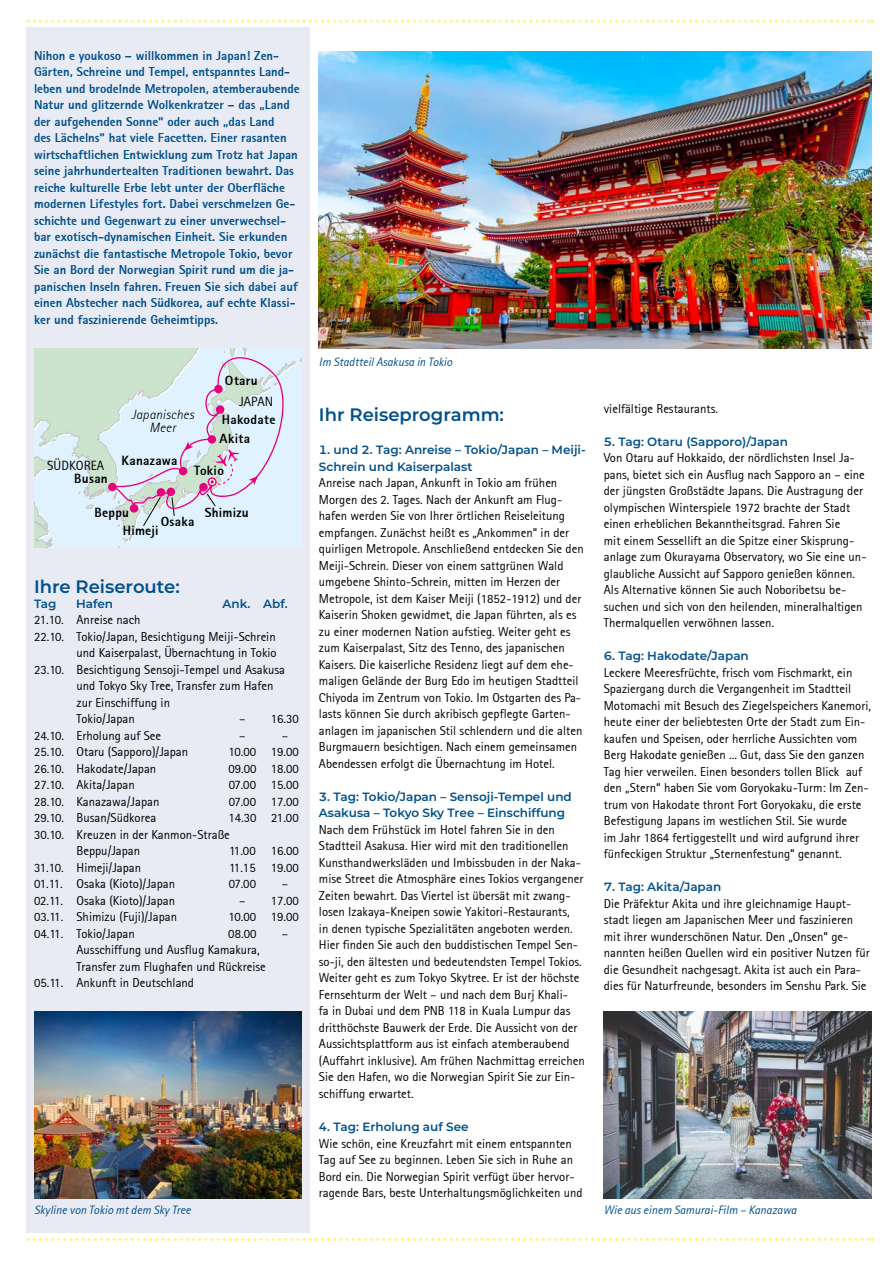
<style>
.page{position:relative;width:893px;height:1263px;background:#fff}
.page>*{position:absolute;margin:0;border:0;box-sizing:border-box;transform-origin:0 0}
.t1{font:600 18px "Montserrat";color:#00508c}
.t2{font:800 13.2px/18.9px "Rotis Sans Serif";letter-spacing:.02em;color:#000}
.t3{font:italic 300 13.2px/13.2px "Rotis Sans Serif";letter-spacing:.015em;color:#000;text-align:center}
.t4{font:13.2px "Rotis Sans Serif";color:#000}
.t5{font:12.75px/16.5px "Rotis Sans Serif";color:#000}
.t6{font:800 12.75px/16.5px "Rotis Sans Serif";color:#00508c}
.t7{font:600 12px/16.5px "Montserrat";color:#00508c}
.t8{font:italic 12px "Rotis Sans Serif";color:#00508c}
</style>
<div class="page">
<div style="left:27px;top:28px;width:283px;height:1205px;background:#e9ebf4"></div>
<svg style="left:28px;top:20px;width:845px;height:3px"></svg>
<svg style="left:28px;top:1238px;width:845px;height:3px"></svg>
<img style="left:34px;top:1011px;width:268px;height:187px">
<svg style="left:34px;top:348px;width:38px;height:200px"></svg>
<svg style="left:72px;top:348px;width:230px;height:200px"></svg>
<img style="left:319px;top:51px;width:553px;height:298px">
<img style="left:604px;top:1011px;width:268px;height:187px">
<p class="t6" style="left:34px;top:47px;width:267px">Nihon e youkoso – willkommen in Japan! Zen-Gärten, Schreine und Tempel, entspanntes Land&shy;leben und brodelnde Metropolen, atemberaubende Natur und glitzernde Wolkenkratzer – das „Land der aufgehenden Sonne“ oder auch „das Land<br>des Lächelns“ hat viele Facetten. Einer rasanten wirtschaftlichen Entwicklung zum Trotz hat Japan seine jahrhundertealten Traditionen bewahrt. Das reiche kulturelle Erbe lebt unter der Oberfläche modernen Lifestyles fort. Dabei verschmelzen Ge&shy;schichte und Gegenwart zu einer unverwechsel&shy;bar exotisch-dynamischen Einheit. Sie erkunden zunächst die fantastische Metropole Tokio, bevor Sie an Bord der Norwegian Spirit rund um die ja&shy;panischen Inseln fahren. Freuen Sie sich dabei auf einen Abstecher nach Südkorea, auf echte Klassi&shy;ker und faszinierende Geheimtipps.</p>
<p class="t4" style="left:47px;top:457px;width:58px">SÜDKOREA</p>
<p class="t2" style="left:74px;top:469px;width:35px">Busan</p>
<p class="t3" style="left:131px;top:408px;width:64px">Japanisches<br>Meer</p>
<p class="t2" style="left:225px;top:371px;width:34px">Otaru</p>
<p class="t4" style="left:239px;top:394px;width:35px">JAPAN</p>
<p class="t2" style="left:219px;top:410px;width:58px">Hakodate<br>Akita</p>
<p class="t2" style="left:122px;top:451px;width:57px">Kanazawa</p>
<p class="t2" style="left:194px;top:461px;width:31px">Tokio</p>
<p class="t2" style="left:94px;top:503px;width:36px">Beppu</p>
<p class="t2" style="left:161px;top:512px;width:35px">Osaka</p>
<p class="t2" style="left:123px;top:521px;width:37px">Himeji</p>
<p class="t2" style="left:205px;top:503px;width:46px">Shimizu</p>
<h1 class="t1" style="left:34px;top:573px;width:147px">Ihre Reiseroute:</h1>
<p class="t7" style="left:34px;top:594px;width:24px">Tag</p>
<p class="t7" style="left:76px;top:594px;width:39px">Hafen</p>
<p class="t7" style="left:223px;top:594px;width:67px">Ank. Abf.</p>
<p class="t5" style="left:34px;top:611px;width:108px">21.10. Anreise nach</p>
<p class="t5" style="left:34px;top:628px;width:243px">22.10. Tokio/Japan, Besichtigung Meiji-Schrein</p>
<p class="t5" style="left:77px;top:644px;width:202px">und Kaiserpalast, Übernachtung in Tokio</p>
<p class="t5" style="left:34px;top:661px;width:253px">23.10. Besichtigung Sensoji-Tempel und Asakusa</p>
<p class="t5" style="left:77px;top:677px;width:199px">und Tokyo Sky Tree, Transfer zum Hafen</p>
<p class="t5" style="left:77px;top:694px;width:95px">zur Einschiffung in</p>
<p class="t5" style="left:77px;top:710px;width:60px">Tokio/Japan</p>
<p class="t5" style="left:239px;top:710px;width:61px">– 16.30</p>
<p class="t5" style="left:34px;top:727px;width:129px">24.10. Erholung auf See</p>
<p class="t5" style="left:239px;top:727px;width:8px">–</p>
<p class="t5" style="left:282px;top:727px;width:8px">–</p>
<p class="t5" style="left:34px;top:743px;width:156px">25.10. Otaru (Sapporo)/Japan</p>
<p class="t5" style="left:229px;top:743px;width:72px">10.00 19.00</p>
<p class="t5" style="left:34px;top:760px;width:124px">26.10. Hakodate/Japan</p>
<p class="t5" style="left:228px;top:760px;width:72px">09.00 18.00</p>
<p class="t5" style="left:34px;top:776px;width:102px">27.10. Akita/Japan</p>
<p class="t5" style="left:229px;top:776px;width:72px">07.00 15.00</p>
<p class="t5" style="left:34px;top:793px;width:127px">28.10. Kanazawa/Japan</p>
<p class="t5" style="left:229px;top:793px;width:72px">07.00 17.00</p>
<p class="t5" style="left:34px;top:809px;width:124px">29.10. Busan/Südkorea</p>
<p class="t5" style="left:228px;top:809px;width:72px">14.30 21.00</p>
<p class="t5" style="left:34px;top:826px;width:197px">30.10. Kreuzen in der Kanmon-Straße</p>
<p class="t5" style="left:77px;top:842px;width:65px">Beppu/Japan</p>
<p class="t5" style="left:229px;top:842px;width:71px">11.00 16.00</p>
<p class="t5" style="left:34px;top:859px;width:109px">31.10. Himeji/Japan</p>
<p class="t5" style="left:229px;top:859px;width:71px">11.15 19.00</p>
<p class="t5" style="left:34px;top:875px;width:143px">01.11. Osaka (Kioto)/Japan</p>
<p class="t5" style="left:229px;top:875px;width:29px">07.00</p>
<p class="t5" style="left:282px;top:875px;width:8px">–</p>
<p class="t5" style="left:34px;top:892px;width:143px">02.11. Osaka (Kioto)/Japan</p>
<p class="t5" style="left:239px;top:892px;width:61px">– 17.00</p>
<p class="t5" style="left:34px;top:908px;width:145px">03.11. Shimizu (Fuji)/Japan</p>
<p class="t5" style="left:229px;top:908px;width:72px">10.00 19.00</p>
<p class="t5" style="left:34px;top:925px;width:102px">04.11. Tokio/Japan</p>
<p class="t5" style="left:228px;top:925px;width:30px">08.00</p>
<p class="t5" style="left:282px;top:925px;width:8px">–</p>
<p class="t5" style="left:77px;top:941px;width:185px">Ausschiffung und Ausflug Kamakura,</p>
<p class="t5" style="left:77px;top:958px;width:191px">Transfer zum Flughafen und Rückreise</p>
<p class="t5" style="left:34px;top:974px;width:162px">05.11. Ankunft in Deutschland</p>
<p class="t8" style="left:34px;top:1203px;width:158px">Skyline von Tokio mt dem Sky Tree</p>
<p class="t8" style="left:319px;top:354px;width:135px">Im Stadtteil Asakusa in Tokio</p>
<h1 class="t1" style="left:319px;top:402px;width:187px">Ihr Reiseprogramm:</h1>
<p class="t7" style="left:319px;top:441px;width:268px">1. und 2. Tag: Anreise – Tokio/Japan – Meiji-<br>Schrein und Kaiserpalast</p>
<p class="t5" style="left:319px;top:475px;width:266px">Anreise nach Japan, Ankunft in Tokio am frühen Morgen des 2. Tages. Nach der Ankunft am Flug&shy;hafen werden Sie von Ihrer örtlichen Reiseleitung empfangen. Zunächst heißt es „Ankommen“ in der quirligen Metropole. Anschließend entdecken Sie den Meiji-Schrein. Dieser von einem sattgrünen Wald umgebene Shinto-Schrein, mitten im Herzen der Metropole, ist dem Kaiser Meiji (1852-1912) und der Kaiserin Shoken gewidmet, die Japan führten, als es zu einer modernen Nation aufstieg. Weiter geht es zum Kaiserpalast, Sitz des Tenno, des japanischen Kaisers. Die kaiserliche Residenz liegt auf dem ehe&shy;maligen Gelände der Burg Edo im heutigen Stadtteil Chiyoda im Zentrum von Tokio. Im Ostgarten des Pa&shy;lasts können Sie durch akribisch gepflegte Garten&shy;anlagen im japanischen Stil schlendern und die alten Burgmauern besichtigen. Nach einem gemeinsamen Abendessen erfolgt die Übernachtung im Hotel.</p>
<p class="t7" style="left:319px;top:788px;width:254px">3. Tag: Tokio/Japan – Sensoji-Tempel und<br>Asakusa – Tokyo Sky Tree – Einschiffung</p>
<p class="t5" style="left:319px;top:821px;width:267px">Nach dem Frühstück im Hotel fahren Sie in den Stadtteil Asakusa. Hier wird mit den traditionellen Kunsthandwerksläden und Imbissbuden in der Naka&shy;mise Street die Atmosphäre eines Tokios vergangener Zeiten bewahrt. Das Viertel ist übersät mit zwang&shy;losen Izakaya-Kneipen sowie Yakitori-Restaurants,<br>in denen typische Spezialitäten angeboten werden.<br>Hier finden Sie auch den buddistischen Tempel Sen&shy;so-ji, den ältesten und bedeutendsten Tempel Tokios.<br>Weiter geht es zum Tokyo Skytree. Er ist der höchste Fernsehturm der Welt – und nach dem Burj Khali-<br>fa in Dubai und dem PNB 118 in Kuala Lumpur das dritthöchste Bauwerk der Erde. Die Aussicht von der Aussichtsplattform aus ist einfach atemberaubend (Auffahrt inklusive). Am frühen Nachmittag erreichen Sie den Hafen, wo die Norwegian Spirit Sie zur Ein&shy;schiffung erwartet.</p>
<p class="t7" style="left:319px;top:1118px;width:151px">4. Tag: Erholung auf See</p>
<p class="t5" style="left:319px;top:1135px;width:265px">Wie schön, eine Kreuzfahrt mit einem entspannten Tag auf See zu beginnen. Leben Sie sich in Ruhe an Bord ein. Die Norwegian Spirit verfügt über hervor&shy;ragende Bars, beste Unterhaltungsmöglichkeiten und</p>
<p class="t5" style="left:604px;top:400px;width:116px">vielfältige Restaurants.</p>
<p class="t7" style="left:604px;top:433px;width:186px">5. Tag: Otaru (Sapporo)/Japan</p>
<p class="t5" style="left:604px;top:450px;width:264px">Von Otaru auf Hokkaido, der nördlichsten Insel Ja&shy;pans, bietet sich ein Ausflug nach Sapporo an – eine der jüngsten Großstädte Japans. Die Austragung der olympischen Winterspiele 1972 brachte der Stadt einen erheblichen Bekanntheitsgrad. Fahren Sie<br>mit einem Sessellift an die Spitze einer Skisprung&shy;anlage zum Okurayama Observatory, wo Sie eine un&shy;glaubliche Aussicht auf Sapporo genießen können.<br>Als Alternative können Sie auch Noboribetsu be&shy;suchen und sich von den heilenden, mineralhaltigen Thermalquellen verwöhnen lassen.</p>
<p class="t7" style="left:604px;top:647px;width:147px">6. Tag: Hakodate/Japan</p>
<p class="t5" style="left:604px;top:664px;width:269px">Leckere Meeresfrüchte, frisch vom Fischmarkt, ein Spaziergang durch die Vergangenheit im Stadtteil Motomachi mit Besuch des Ziegelspeichers Kanemori, heute einer der beliebtesten Orte der Stadt zum Ein&shy;kaufen und Speisen, oder herrliche Aussichten vom Berg Hakodate genießen ... Gut, dass Sie den ganzen Tag hier verweilen. Einen besonders tollen Blick auf den „Stern“ haben Sie vom Goryokaku-Turm: Im Zen&shy;trum von Hakodate thront Fort Goryokaku, die erste Befestigung Japans im westlichen Stil. Sie wurde<br>im Jahr 1864 fertiggestellt und wird aufgrund ihrer fünfeckigen Struktur „Sternenfestung“ genannt.</p>
<p class="t7" style="left:604px;top:878px;width:119px">7. Tag: Akita/Japan</p>
<p class="t5" style="left:604px;top:895px;width:268px">Die Präfektur Akita und ihre gleichnamige Haupt&shy;stadt liegen am Japanischen Meer und faszinieren mit ihrer wunderschönen Natur. Den „Onsen“ ge&shy;nannten heißen Quellen wird ein positiver Nutzen für die Gesundheit nachgesagt. Akita ist auch ein Para&shy;dies für Naturfreunde, besonders im Senshu Park. Sie</p>
<p class="t8" style="left:604px;top:1203px;width:194px">Wie aus einem Samurai-Film – Kanazawa</p>
</div>
